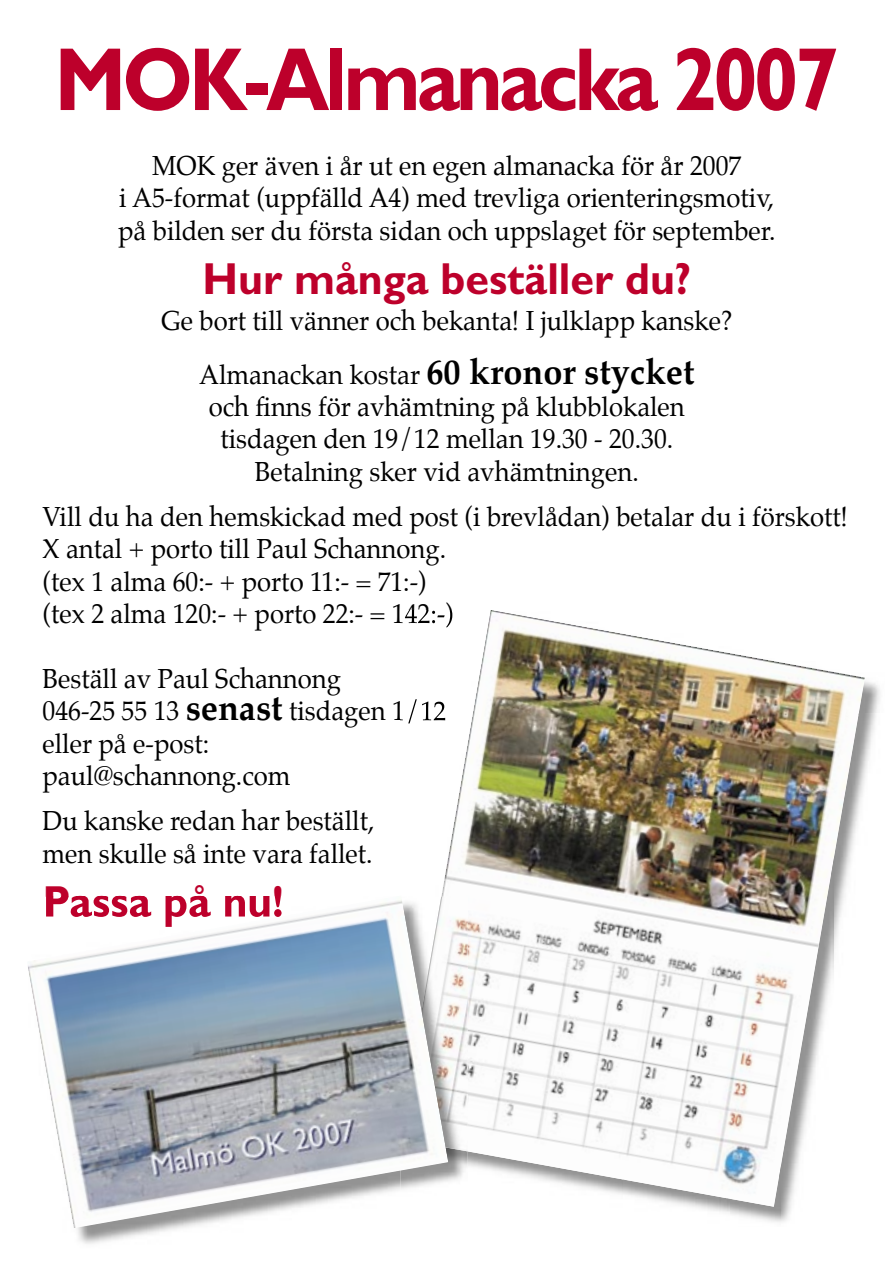
<style>
.page{position:relative;width:893px;height:1263px;background:#fff}
.page>*{position:absolute;margin:0;border:0;box-sizing:border-box;transform-origin:0 0}
.t1{font:700 90px "Gill Sans";letter-spacing:-.05em;color:#bd002b;scale:.9 1}
.t2{font:700 45px "Gill Sans";color:#bd002b;scale:.95 1}
.t3{font:27px/32.4px "Palatino";color:#000;text-align:center;scale:.95 1}
.s1{font-weight:700;font-size:36px}
</style>
<div class="page">
<img style="left:401px;top:611px;width:40px;height:13px">
<img style="left:401px;top:699px;width:40px;height:25px">
<img style="left:865px;top:681px;width:15px;height:32px">
<img style="left:865px;top:713px;width:11px;height:64px">
<img style="left:781px;top:1207px;width:10px;height:15px">
<img style="left:441px;top:610px;width:424px;height:597px">
<img style="left:77px;top:1228px;width:103px;height:16px">
<img style="left:448px;top:1151px;width:20px;height:56px">
<img style="left:448px;top:897px;width:20px;height:254px">
<img style="left:28px;top:895px;width:420px;height:333px">
<h1 class="t1" style="left:55px;top:26px;width:873px">MOK-Almanacka 2007</h1>
<p class="t3" style="left:118px;top:149px;width:693px">MOK ger även i år ut en egen almanacka för år 2007<br>i A5-format (uppfälld A4) med trevliga orienteringsmotiv, på bilden ser du första sidan och uppslaget för september.</p>
<h2 class="t2" style="left:203px;top:252px;width:516px">Hur många beställer du?</h2>
<p class="t3" style="left:161px;top:293px;width:603px;line-height:54px">Ge bort till vänner och bekanta! I julklapp kanske?<br>Almanackan kostar <span class="s1">60 kronor stycket</span></p>
<p class="t3" style="left:209px;top:391px;width:503px">och finns för avhämtning på klubblokalen tisdagen den 19/12 mellan 19.30 - 20.30.<br>Betalning sker vid avhämtningen.</p>
<p class="t3" style="left:43px;top:500px;width:849px;text-align:left">Vill du ha den hemskickad med post (i brevlådan) betalar du i förskott!<br>X antal + porto till Paul Schannong.<br>(tex 1 alma 60:- + porto 11:- = 71:-)<br>(tex 2 alma 120:- + porto 22:- = 142:-)</p>
<p class="t3" style="left:43px;top:662px;width:426px;text-align:left">Beställ av Paul Schannong<br>046-25 55 13 <span class="s1">senast</span> tisdagen 1/12 eller på e-post: paul@schannong.com</p>
<p class="t3" style="left:43px;top:805px;width:351px;text-align:left">Du kanske redan har beställt, men skulle så inte vara fallet.</p>
</div>
